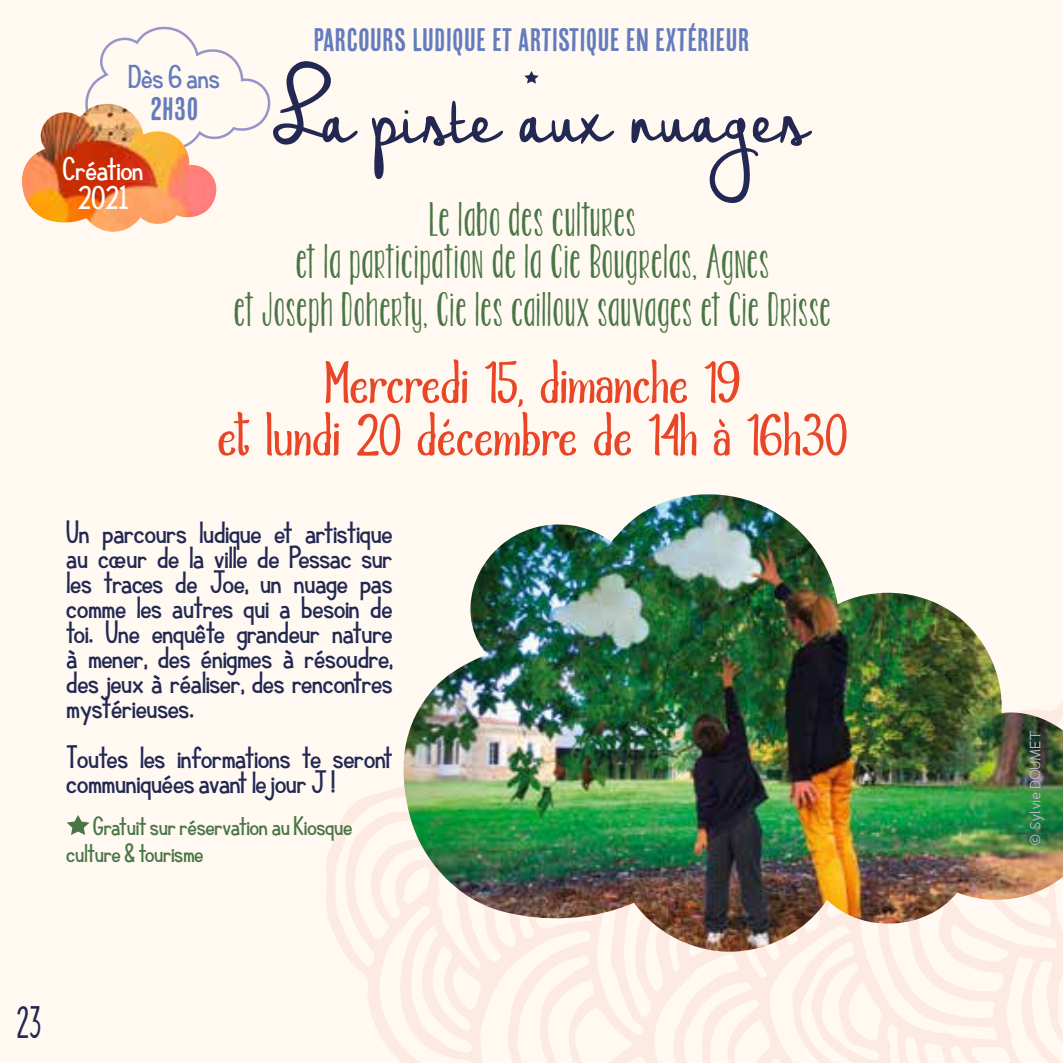
<style>
.page{position:relative;width:1063px;height:1063px;background:#fff9f2}
.page>*{position:absolute;margin:0;border:0;box-sizing:border-box;transform-origin:0 0}
.t1{font:152.5px "Wedding Chardonnay";color:#222852}
.t2{font:60px/52.5px "Valid Harmony";color:#e84626;text-align:center}
.t3{font:42.5px "Vuldo";color:#222852}
.t4{font:40px/42.5px "KG Twois Better Than One";letter-spacing:.015em;color:#4a7544;text-align:center}
.t5{font:32.5px "Cheap Pine Sans";color:#647cbd}
.t6{font:31.25px/28.5px "KG Compassion Big";color:#fff;text-align:center}
.t7{font:31.25px "KG Compassion Big";color:#647cbd}
.t8{font:30px/25px "KG Compassion Big";color:#222852;text-align:justify}
.t9{font:25px/27.5px "KG Compassion Big";color:#4a7544}
.t10{font:15px "Fineness Pro";color:#bbb6c8}
</style>
<div class="page">
<svg style="left:326px;top:787px;width:737px;height:276px"></svg>
<svg style="left:67px;top:815px;width:23px;height:20px"></svg>
<svg style="left:524px;top:71px;width:15px;height:13px"></svg>
<svg style="left:85px;top:26px;width:186px;height:113px"></svg>
<img style="left:22px;top:104px;width:197px;height:128px">
<img style="left:401px;top:494px;width:662px;height:458px">
<p class="t5" style="left:313px;top:22px;width:438px">PARCOURS LUDIQUE ET ARTISTIQUE EN EXTÉRIEUR</p>
<h1 class="t1" style="left:273px;top:41px;width:537px">La piste aux nuages</h1>
<p class="t7" style="left:128px;top:56px;width:93px">Dès 6 ans</p>
<p class="t5" style="left:150px;top:91px;width:50px">2H30</p>
<p class="t6" style="left:63px;top:154px;width:82px">Création<br>2021</p>
<h3 class="t4" style="left:295px;top:198px;width:475px">Le labo des cultures<br>et la participation de la Cie Bougrelas, Agnes</h3>
<h3 class="t4" style="left:234px;top:288px;width:599px">et Joseph Doherty, Cie les cailloux sauvages et Cie Drisse</h3>
<h2 class="t2" style="left:217px;top:359px;width:631px">Mercredi 15, dimanche 19<br>et lundi 20 décembre de 14h à 16h30</h2>
<p class="t8" style="left:67px;top:519px;width:327px">Un parcours ludique et artistique au cœur de la ville de Pessac sur les traces de Joe, un nuage pas comme les autres qui a besoin de toi. Une enquête grandeur nature à mener, des énigmes à résoudre, des jeux à réaliser, des rencontres mystérieuses.</p>
<p class="t8" style="left:67px;top:744px;width:327px">Toutes les informations te seront communiquéesavant lejour J !</p>
<p class="t9" style="left:67px;top:812px;width:287px;text-indent:27px">Gratuitsurréservationau Kiosque culture &amp; tourisme</p>
<h3 class="t3" style="left:17px;top:998px;width:26px">23</h3>
<p class="t10" style="left:1026px;top:845px;width:117px;rotate:-90deg">© Sylvie DOUMET</p>
</div>
